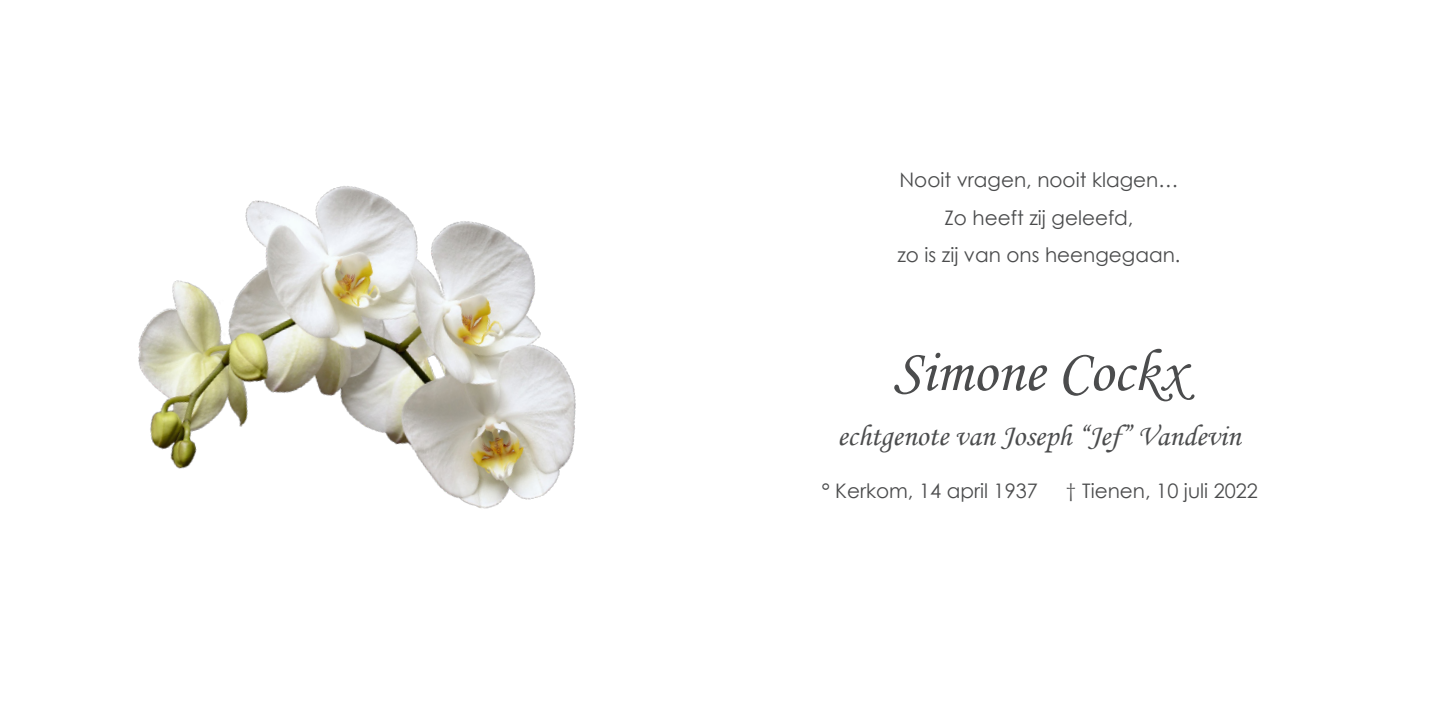
<style>
.page{position:relative;width:1453px;height:727px;background:#fff}
.page>*{position:absolute;margin:0;border:0;box-sizing:border-box;transform-origin:0 0}
.t1{font:60px "Monotype Corsiva";color:#4b4c4d}
.t2{font:30px "Monotype Corsiva";color:#4b4c4d}
.t3{font:20px "Century Gothic";color:#4b4c4d}
</style>
<div class="page">
<img style="left:138px;top:186px;width:438px;height:323px">
<p class="t3" style="left:899px;top:166px;width:280px">Nooit vragen, nooit klagen…</p>
<p class="t3" style="left:944px;top:203px;width:191px">Zo heeft zij geleefd,</p>
<p class="t3" style="left:897px;top:241px;width:284px">zo is zij van ons heengegaan.</p>
<p class="t1" style="left:893px;top:335px;width:293px">Simone Cockx</p>
<p class="t2" style="left:837px;top:417px;width:405px">echtgenote van Joseph “Jef” Vandevin</p>
<p class="t3" style="left:822px;top:477px;width:218px">° Kerkom, 14 april 1937</p>
<p class="t3" style="left:1065px;top:477px;width:194px">† Tienen, 10 juli 2022</p>
</div>
